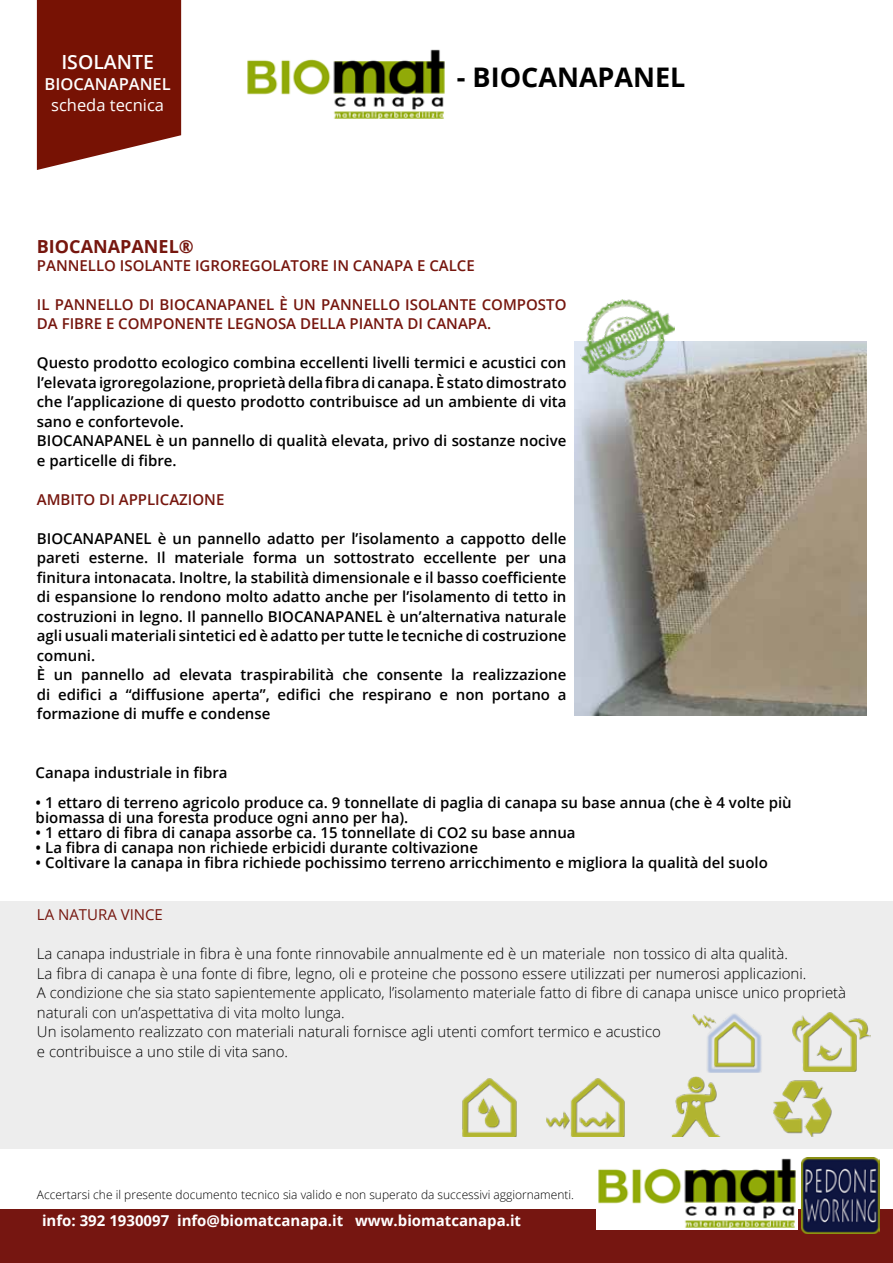
<style>
.page{position:relative;width:893px;height:1263px;background:#fff}
.page>*{position:absolute;margin:0;border:0;box-sizing:border-box;transform-origin:0 0}
.t1{font:700 27px "Open Sans";color:#000}
.t2{font:600 19.5px "Open Sans";color:#fff}
.t3{font:700 18px "Open Sans";color:#76160e}
.t4{font:16.5px "Open Sans";color:#fff}
.t5{font:600 16.5px "Open Sans";color:#fff}
.t6{font:600 15px/19.5px "Open Sans";color:#000}
.t7{font:300 15px/19.5px "Open Sans";color:#000}
.t8{font:600 15px/19.5px "Open Sans";color:#76160e}
.t9{font:700 15px "Open Sans";color:#fff}
.t10{font:15px "Open Sans";color:#76160e}
.t11{font:300 12px "Open Sans";color:#000}
.s1{font-style:inherit}
</style>
<div class="page">
<svg style="left:37px;top:0;width:144px;height:170px;background:#84291c"></svg>
<div style="left:0;top:1210px;width:893px;height:53px;background:#761611"></div>
<img style="left:247px;top:49px;width:198px;height:70px">
<img style="left:597px;top:1158px;width:201px;height:71px">
<img style="left:802px;top:1157px;width:77px;height:77px">
<div style="left:0;top:901px;width:893px;height:247px;background:#ededed"></div>
<img style="left:462px;top:1078px;width:55px;height:59px">
<img style="left:692px;top:1013px;width:70px;height:59px">
<img style="left:546px;top:1078px;width:79px;height:59px">
<img style="left:792px;top:1012px;width:78px;height:59px">
<img style="left:773px;top:1080px;width:59px;height:57px">
<img style="left:671px;top:1076px;width:50px;height:61px">
<img style="left:575px;top:342px;width:292px;height:374px">
<img style="left:574px;top:299px;width:101px;height:85px">
<h2 class="t2" style="left:61px;top:48px;width:94px">ISOLANTE</h2>
<p class="t5" style="left:45px;top:73px;width:128px">BIOCANAPANEL</p>
<p class="t4" style="left:51px;top:94px;width:114px">scheda tecnica</p>
<h1 class="t1" style="left:457px;top:58px;width:230px">- BIOCANAPANEL</h1>
<p class="t3" style="left:37px;top:234px;width:158px">BIOCANAPANEL®</p>
<p class="t8" style="left:37px;top:255px;width:439px"><span class="s1">P</span>ANNELLO ISOLANTE IGROREGOLATORE IN CANAPA E CALCE</p>
<p class="t8" style="left:37px;top:294px;width:531px">IL PANNELLO DI BIOCANAPANEL È UN PANNELLO ISOLANTE COMPOSTO<br>DA FIBRE E COMPONENTE LEGNOSA DELLA PIANTA DI CANAPA.</p>
<p class="t6" style="left:37px;top:353px;width:531px">Questo prodotto ecologico combina eccellenti livelli termici e acustici con l’elevata igroregolazione, proprietà della fibra di canapa. È stato dimostrato che l’applicazione di questo prodotto contribuisce ad un ambiente di vita sano e confortevole.<br>BIOCANAPANEL è un pannello di qualità elevata, privo di sostanze nocive e particelle di fibre.</p>
<p class="t8" style="left:37px;top:489px;width:189px">AMBITO DI APPLICAZIONE</p>
<p class="t6" style="left:37px;top:528px;width:531px">BIOCANAPANEL è un pannello adatto per l’isolamento a cappotto delle pareti esterne. Il materiale forma un sottostrato eccellente per una finitura intonacata. Inoltre, la stabilità dimensionale e il basso coefficiente di espansione lo rendono molto adatto anche per l’isolamento di tetto in costruzioni in legno. Il pannello BIOCANAPANEL è un’alternativa naturale agli usuali materiali sintetici ed è adatto per tutte le tecniche di costruzione comuni.<br>È un pannello ad elevata traspirabilità che consente la realizzazione di edifici a “diffusione aperta”, edifici che respirano e non portano a formazione di muffe e condense</p>
<p class="t6" style="left:36px;top:762px;width:193px">Canapa industriale in fibra</p>
<p class="t6" style="left:36px;top:795px;width:758px;line-height:15px">• 1 ettaro di terreno agricolo produce ca. 9 tonnellate di paglia di canapa su base annua (che è 4 volte più biomassa di una foresta produce ogni anno per ha).</p>
<p class="t6" style="left:36px;top:822px;width:541px">• 1 ettaro di fibra di canapa assorbe ca. 15 tonnellate di CO2 su base annua</p>
<p class="t6" style="left:36px;top:837px;width:444px">• La fibra di canapa non richiede erbicidi durante coltivazione</p>
<p class="t6" style="left:36px;top:852px;width:734px">• Coltivare la canapa in fibra richiede pochissimo terreno arricchimento e migliora la qualità del suolo</p>
<p class="t10" style="left:37px;top:904px;width:128px">LA NATURA VINCE</p>
<p class="t7" style="left:37px;top:944px;width:811px">La canapa industriale in fibra è una fonte rinnovabile annualmente ed è un materiale non tossico di alta qualità.<br>La fibra di canapa è una fonte di fibre, legno, oli e proteine che possono essere utilizzati per numerosi applicazioni.<br>A condizione che sia stato sapientemente applicato, l’isolamento materiale fatto di fibre di canapa unisce unico proprietà naturali con un’aspettativa di vita molto lunga.<br>Un isolamento realizzato con materiali naturali fornisce agli utenti comfort termico e acustico<br>e contribuisce a uno stile di vita sano.</p>
<p class="t11" style="left:37px;top:1186px;width:539px">Accertarsi che il presente documento tecnico sia valido e non superato da successivi aggiornamenti.</p>
<p class="t9" style="left:42px;top:1209px;width:481px">info: 392 1930097 info@biomatcanapa.it www.biomatcanapa.it</p>
</div>
